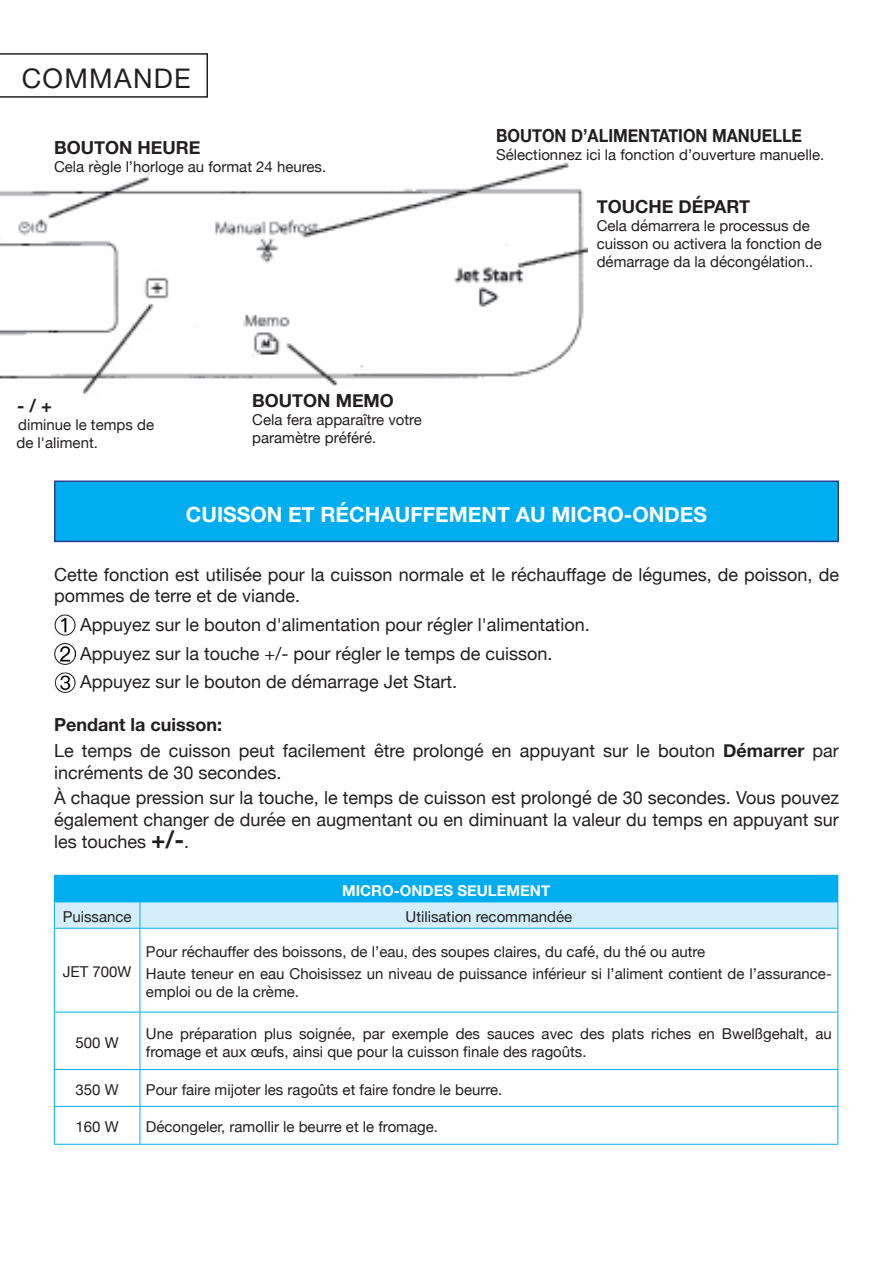
<style>
.page{position:relative;width:893px;height:1263px;background:#fff}
.page>*{position:absolute;margin:0;border:0;box-sizing:border-box;transform-origin:0 0}
.t1{font:27px "Helvetica Neue";letter-spacing:.05em;color:#231f20}
.t2{font:700 21px "Helvetica Neue";color:#fff}
.t3{font:18px/21.6px "Helvetica Neue";color:#231f20}
.t4{font:700 18px "Helvetica Neue";color:#231f20}
.t5{font:700 18px "Helvetica Neue";color:#231f20;scale:.9 1}
.t6{font:15px/18px "Helvetica Neue";color:#231f20}
.t7{font:700 15px "Helvetica Neue";color:#fff}
.s1{font-weight:700}
.s2{font-weight:700;font-size:24px}
</style>
<div class="page">
<img style="left:0;top:162px;width:588px;height:237px">
<svg style="left:0;top:53px;width:208px;height:45px"></svg>
<div style="left:55px;top:481px;width:783px;height:60px;background:#00aeef"></div>
<div style="left:54px;top:480px;width:785px;height:62px;border:2px solid #253f8e"></div>
<img style="left:54px;top:614px;width:21px;height:21px">
<img style="left:54px;top:643px;width:21px;height:21px">
<img style="left:54px;top:672px;width:21px;height:21px">
<hr style="left:54px;top:875px;width:86px;height:1px;background:#00aeef">
<hr style="left:140px;top:875px;width:698px;height:1px;background:#00aeef">
<svg style="left:54px;top:876px;width:784px;height:52px;background:#66cdf4"></svg>
<hr style="left:54px;top:928px;width:86px;height:1px;background:#00aeef">
<hr style="left:54px;top:928px;width:1px;height:84px;background:#00aeef">
<hr style="left:140px;top:928px;width:698px;height:1px;background:#00aeef">
<hr style="left:140px;top:928px;width:1px;height:84px;background:#00aeef">
<hr style="left:837px;top:928px;width:1px;height:84px;background:#00aeef">
<hr style="left:54px;top:1012px;width:86px;height:1px;background:#00aeef">
<hr style="left:54px;top:1012px;width:1px;height:57px;background:#00aeef">
<hr style="left:140px;top:1012px;width:698px;height:1px;background:#00aeef">
<hr style="left:140px;top:1012px;width:1px;height:57px;background:#00aeef">
<hr style="left:837px;top:1012px;width:1px;height:57px;background:#00aeef">
<hr style="left:54px;top:1069px;width:86px;height:1px;background:#00aeef">
<hr style="left:54px;top:1070px;width:1px;height:36px;background:#00aeef">
<hr style="left:140px;top:1069px;width:698px;height:1px;background:#00aeef">
<hr style="left:140px;top:1070px;width:1px;height:36px;background:#00aeef">
<hr style="left:837px;top:1070px;width:1px;height:36px;background:#00aeef">
<hr style="left:54px;top:1106px;width:86px;height:1px;background:#00aeef">
<hr style="left:54px;top:1107px;width:1px;height:37px;background:#00aeef">
<hr style="left:140px;top:1106px;width:698px;height:1px;background:#00aeef">
<hr style="left:140px;top:1107px;width:1px;height:37px;background:#00aeef">
<hr style="left:837px;top:1107px;width:1px;height:37px;background:#00aeef">
<hr style="left:54px;top:1144px;width:86px;height:1px;background:#00aeef">
<hr style="left:140px;top:1144px;width:698px;height:1px;background:#00aeef">
<h1 class="t1" style="left:22px;top:63px;width:170px">COMMANDE</h1>
<p class="t4" style="left:54px;top:136px;width:148px">BOUTON HEURE</p>
<p class="t6" style="left:54px;top:157px;width:274px">Cela règle l’horloge au format 24 heures.</p>
<p class="t4" style="left:17px;top:395px;width:36px">- / +</p>
<p class="t6" style="left:16px;top:416px;width:139px">diminue le temps de de l'aliment.</p>
<p class="t4" style="left:252px;top:389px;width:143px">BOUTON MEMO</p>
<p class="t6" style="left:252px;top:410px;width:171px">Cela fera apparaître votre paramètre préféré.</p>
<p class="t5" style="left:496px;top:124px;width:342px">BOUTON D’ALIMENTATION MANUELLE</p>
<p class="t6" style="left:496px;top:145px;width:330px">Sélectionnez ici la fonction d’ouverture manuelle.</p>
<p class="t4" style="left:597px;top:196px;width:155px">TOUCHE DÉPART</p>
<p class="t6" style="left:597px;top:217px;width:227px">Cela démarrera le processus de cuisson ou activera la fonction de démarrage da la décongélation..</p>
<h2 class="t2" style="left:186px;top:501px;width:523px">CUISSON ET RÉCHAUFFEMENT AU MICRO-ONDES</h2>
<p class="t3" style="left:54px;top:563px;width:786px">Cette fonction est utilisée pour la cuisson normale et le réchauffage de légumes, de poisson, de pommes de terre et de viande.</p>
<p class="t3" style="left:80px;top:610px;width:511px;line-height:28.7px">Appuyez sur le bouton d'alimentation pour régler l'alimentation.<br>Appuyez sur la touche +/- pour régler le temps de cuisson.<br>Appuyez sur le bouton de démarrage Jet Start.</p>
<p class="t3" style="left:54px;top:712px;width:786px;line-height:25.8px"><span class="s1">Pendant la cuisson:<br></span>Le temps de cuisson peut facilement être prolongé en appuyant sur le bouton <span class="s1">Démarrer</span> par</p>
<p class="t3" style="left:54px;top:759px;width:786px;line-height:25.8px">incréments de 30 secondes.<br>À chaque pression sur la touche, le temps de cuisson est prolongé de 30 secondes. Vous pouvez</p>
<p class="t3" style="left:54px;top:809px;width:786px">également changer de durée en augmentant ou en diminuant la valeur du temps en appuyant sur les touches <span class="s2">+/-</span>.</p>
<p class="t7" style="left:342px;top:881px;width:210px">MICRO-ONDES SEULEMENT</p>
<p class="t6" style="left:63px;top:908px;width:70px">Puissance</p>
<p class="t6" style="left:406px;top:908px;width:168px">Utilisation recommandée</p>
<p class="t6" style="left:63px;top:963px;width:70px">JET 700W</p>
<p class="t6" style="left:146px;top:940px;width:687px;line-height:22.2px">Pour réchauffer des boissons, de l’eau, des soupes claires, du café, du thé ou autre<br>Haute teneur en eau Choisissez un niveau de puissance inférieur si l’aliment contient de l’assurance-</p>
<p class="t6" style="left:146px;top:983px;width:155px">emploi ou de la crème.</p>
<p class="t6" style="left:76px;top:1033px;width:45px">500 W</p>
<p class="t6" style="left:146px;top:1024px;width:687px">Une préparation plus soignée, par exemple des sauces avec des plats riches en Bwelßgehalt, au fromage et aux œufs, ainsi que pour la cuisson finale des ragoûts.</p>
<p class="t6" style="left:76px;top:1080px;width:45px">350 W</p>
<p class="t6" style="left:146px;top:1080px;width:358px">Pour faire mijoter les ragoûts et faire fondre le beurre.</p>
<p class="t6" style="left:76px;top:1118px;width:45px">160 W</p>
<p class="t6" style="left:146px;top:1118px;width:293px">Décongeler, ramollir le beurre et le fromage.</p>
</div>
